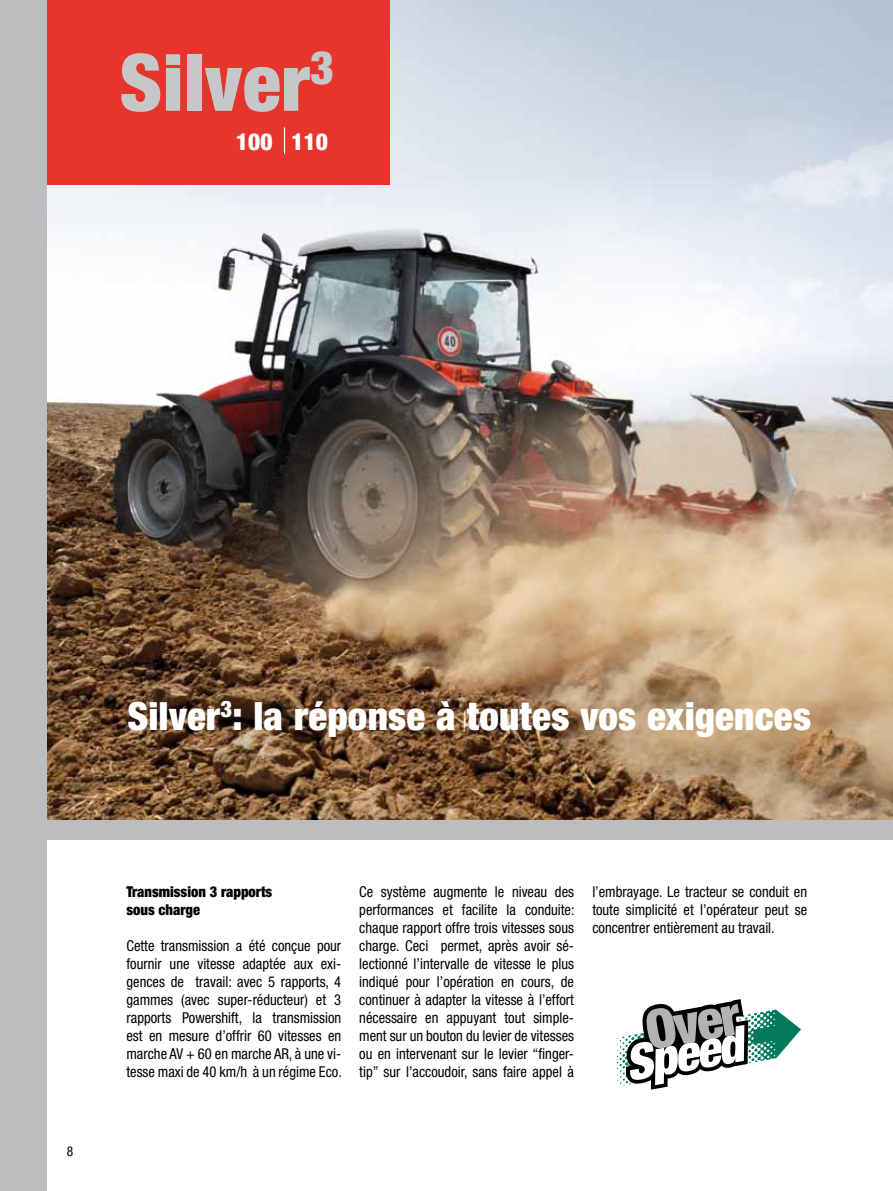
<style>
.page{position:relative;width:893px;height:1191px;background:#fff}
.page>*{position:absolute;margin:0;border:0;box-sizing:border-box;transform-origin:0 0}
.t1{font:900 condensed 79.05px "Helvetica Neue LT Std";color:#c6c7c8}
.t2{font:900 condensed 39px "Helvetica Neue LT Std";letter-spacing:.005em;color:#fff}
.t3{font:900 condensed 23.25px "Helvetica Neue LT Std";color:#fff}
.t4{font:condensed 15px/18px "Helvetica Neue LT Std";color:#000;text-align:justify}
.t5{font:900 condensed 15px/18px "Helvetica Neue LT Std";color:#000}
.t6{font:condensed 13.5px "Helvetica Neue LT Std";color:#000}
</style>
<div class="page">
<img style="left:47px;top:0;width:846px;height:820px">
<div style="left:0;top:820px;width:893px;height:20px;background:#bbbdbe"></div>
<svg style="left:617px;top:999px;width:184px;height:90px"></svg>
<div style="left:0;top:0;width:47px;height:1191px;background:#bbbdbe"></div>
<div style="left:47px;top:0;width:342px;height:184px;background:#e5352c"></div>
<svg style="left:284px;top:127px;width:1px;height:27px"></svg>
<h1 class="t1" style="left:120px;top:34px;width:216px">Silver<sup>3</sup></h1>
<h3 class="t3" style="left:236px;top:127px;width:93px">100 110</h3>
<h2 class="t2" style="left:128px;top:692px;width:685px">Silver<sup>3</sup>: la réponse à toutes vos exigences</h2>
<p class="t6" style="left:67px;top:1143px;width:8px">8</p>
<p class="t5" style="left:126px;top:882px;width:147px">Transmission 3 rapports sous charge</p>
<p class="t4" style="left:126px;top:936px;width:217px">Cette transmission a été conçue pour fournir une vitesse adaptée aux exi&shy;gences de travail: avec 5 rapports, 4 gammes (avec super-réducteur) et 3 rapports Powershift, la transmission est en mesure d’offrir 60 vitesses en marche AV + 60 en marche AR, à une vi&shy;tesse maxi de 40 km/h à un régime Eco.</p>
<p class="t4" style="left:359px;top:882px;width:217px">Ce système augmente le niveau des performances et facilite la conduite: chaque rapport offre trois vitesses sous charge. Ceci permet, après avoir sé&shy;lectionné l’intervalle de vitesse le plus indiqué pour l’opération en cours, de continuer à adapter la vitesse à l’effort nécessaire en appuyant tout simple&shy;ment sur un bouton du levier de vitesses ou en intervenant sur le levier “finger&shy;tip” sur l’accoudoir, sans faire appel à</p>
<p class="t4" style="left:592px;top:882px;width:216px">l’embrayage. Le tracteur se conduit en toute simplicité et l’opérateur peut se concentrer entièrement au travail.</p>
</div>
